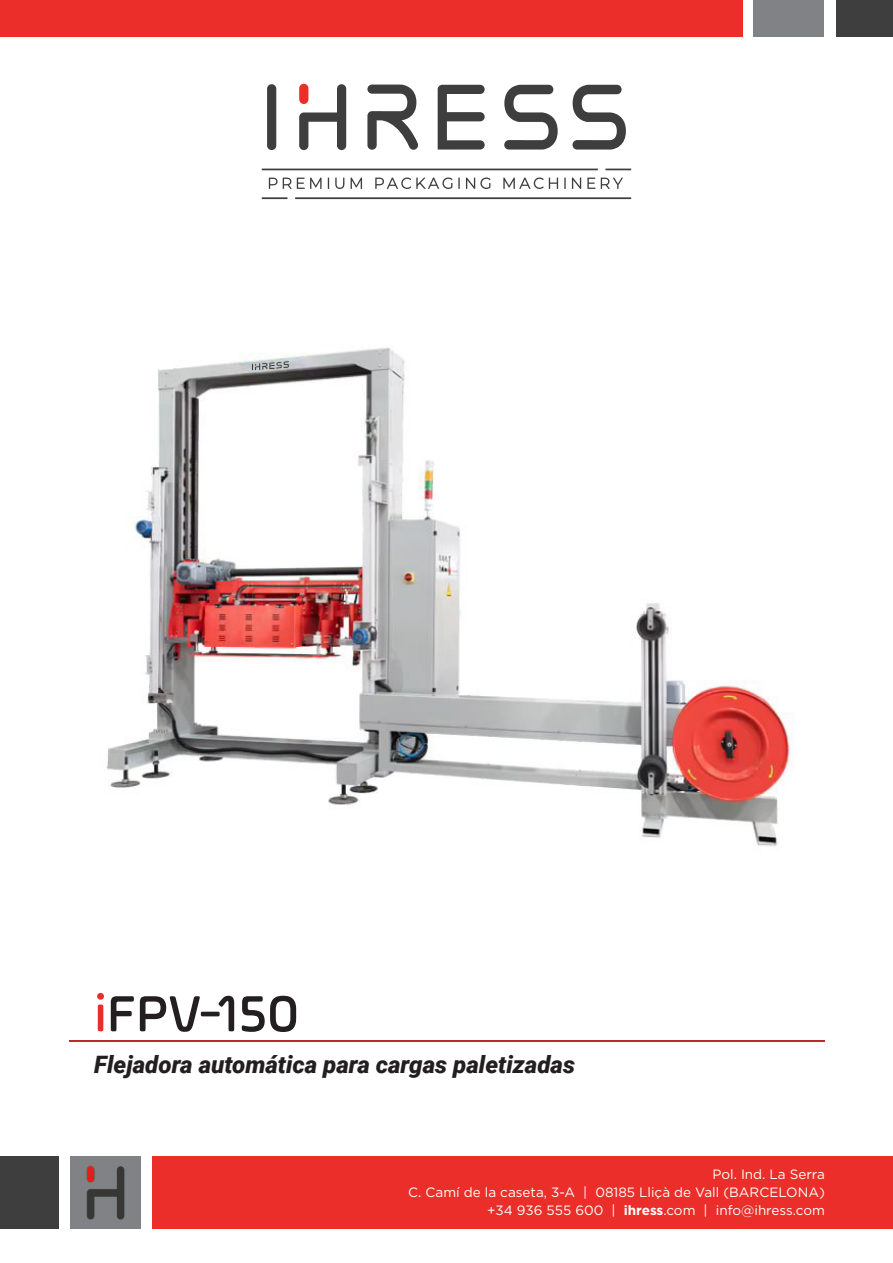
<style>
.page{position:relative;width:893px;height:1263px;background:#fff}
.page>*{position:absolute;margin:0;border:0;box-sizing:border-box;transform-origin:0 0}
.t1{font:500 54px "Ample Soft";color:#231f20}
.t2{font:italic 900 24px "Roboto";color:#231f20}
.t3{font:13.5px/18px "Gotham";color:#fff;text-align:right}
.s1{color:#eb2e29}
.s2{font-weight:700}
</style>
<div class="page">
<div style="left:152px;top:1157px;width:741px;height:72px;background:#eb2e29"></div>
<div style="left:0;top:1157px;width:58px;height:72px;background:#3e3e3f"></div>
<div style="left:70px;top:1157px;width:71px;height:72px;background:#808285"></div>
<div style="left:0;top:0;width:742px;height:36px;background:#eb2e29"></div>
<div style="left:836px;top:0;width:57px;height:36px;background:#3e3e3f"></div>
<div style="left:754px;top:0;width:70px;height:36px;background:#808285"></div>
<img style="left:86px;top:1165px;width:39px;height:55px">
<svg style="left:269px;top:178px;width:53px;height:11px"></svg>
<svg style="left:335px;top:178px;width:9px;height:11px"></svg>
<svg style="left:351px;top:178px;width:11px;height:11px"></svg>
<svg style="left:375px;top:178px;width:77px;height:11px"></svg>
<svg style="left:458px;top:178px;width:2px;height:11px"></svg>
<svg style="left:466px;top:178px;width:24px;height:11px"></svg>
<svg style="left:503px;top:178px;width:55px;height:11px"></svg>
<svg style="left:572px;top:178px;width:9px;height:11px"></svg>
<svg style="left:564px;top:178px;width:2px;height:11px"></svg>
<svg style="left:587px;top:178px;width:8px;height:11px"></svg>
<svg style="left:601px;top:178px;width:22px;height:11px"></svg>
<hr style="left:295px;top:197px;width:336px;height:2px;background:#3e3e3f">
<hr style="left:262px;top:197px;width:25px;height:2px;background:#3e3e3f">
<hr style="left:262px;top:169px;width:336px;height:1px;background:#3e3e3f">
<svg style="left:605px;top:169px;width:26px;height:1px"></svg>
<svg style="left:367px;top:85px;width:51px;height:65px"></svg>
<svg style="left:438px;top:85px;width:47px;height:65px"></svg>
<div style="left:267px;top:84px;width:9px;height:66px;background:#3e3e3f;border-radius:5px"></div>
<svg style="left:299px;top:84px;width:47px;height:66px"></svg>
<div style="left:299px;top:84px;width:9px;height:20px;background:#eb2e29;border-radius:5px"></div>
<svg style="left:504px;top:85px;width:54px;height:65px"></svg>
<svg style="left:572px;top:85px;width:54px;height:65px"></svg>
<hr style="left:70px;top:1040px;width:755px;height:1px;background:#ba292e">
<img style="left:106px;top:347px;width:688px;height:500px">
<h1 class="t1" style="left:94px;top:983px;width:206px"><span class="s1">i</span>FPV-150</h1>
<h2 class="t2" style="left:94px;top:1047px;width:482px">Flejadora automática para cargas paletizadas</h2>
<p class="t3" style="left:408px;top:1164px;width:418px">Pol. Ind. La Serra<br>C. Camí de la caseta, 3-A | 08185 Lliçà de Vall (BARCELONA) +34 936 555 600 | <span class="s2">ihress</span>.com | info@ihress.com</p>
</div>
